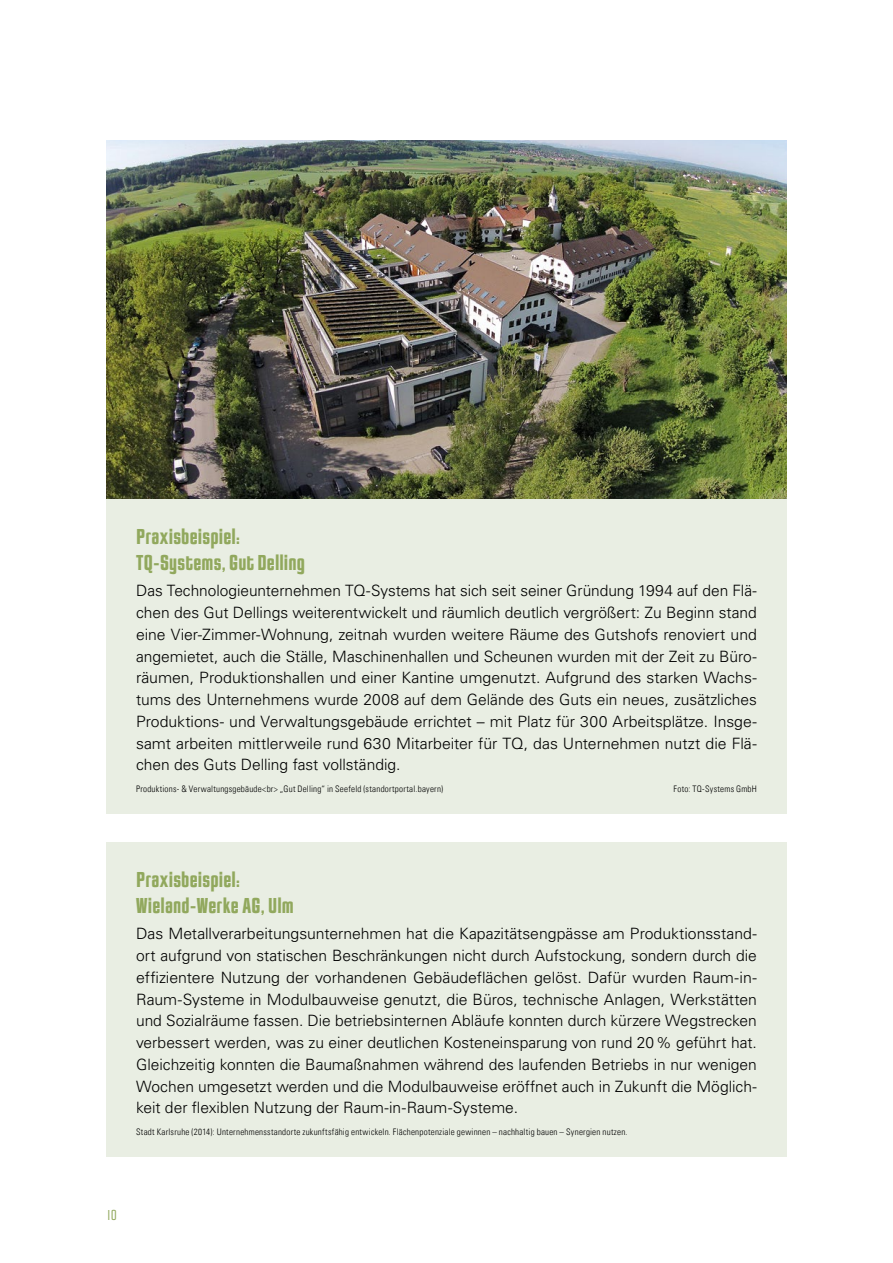
<style>
.page{position:relative;width:893px;height:1263px;background:#fff}
.page>*{position:absolute;margin:0;border:0;box-sizing:border-box;transform-origin:0 0}
.t1{font:700 22.5px/26.2px "Jay Gothic URW";letter-spacing:.01em;color:#91a85d}
.t2{font:300 15.6px/21.8px "Univers LT";letter-spacing:-.005em;color:#000;text-align:justify}
.t3{font:300 15px "Jay Gothic URW";color:#91a85d}
.t4{font:9px "Univers Com 47 Light Cond";letter-spacing:.025em;color:#000}
</style>
<div class="page">
<div style="left:106px;top:499px;width:681px;height:315px;background:#e9eee3"></div>
<img style="left:106px;top:140px;width:681px;height:359px">
<div style="left:106px;top:842px;width:681px;height:315px;background:#e9eee3"></div>
<h1 class="t1" style="left:136px;top:524px;width:170px">Praxisbeispiel:<br>TQ-Systems, Gut Delling</h1>
<p class="t2" style="left:136px;top:580px;width:622px">Das Technologieunternehmen TQ-Systems hat sich seit seiner Gründung 1994 auf den Flä&shy;chen des Gut Dellings weiterentwickelt und räumlich deutlich vergrößert: Zu Beginn stand eine Vier-Zimmer-Wohnung, zeitnah wurden weitere Räume des Gutshofs renoviert und angemietet, auch die Ställe, Maschinenhallen und Scheunen wurden mit der Zeit zu Büro&shy;räumen, Produktionshallen und einer Kantine umgenutzt. Aufgrund des starken Wachs&shy;tums des Unternehmens wurde 2008 auf dem Gelände des Guts ein neues, zusätzliches Produktions- und Verwaltungsgebäude errichtet – mit Platz für 300 Arbeitsplätze. Insge&shy;samt arbeiten mittlerweile rund 630 Mitarbeiter für TQ, das Unternehmen nutzt die Flä&shy;chen des Guts Delling fast vollständig.</p>
<p class="t4" style="left:136px;top:784px;width:309px">Produktions- &amp; Verwaltungsgebäude&lt;br&gt; „Gut Delling“ in Seefeld (standortportal.bayern)</p>
<p class="t4" style="left:674px;top:784px;width:85px">Foto: TQ-Systems GmbH</p>
<h1 class="t1" style="left:136px;top:867px;width:159px">Praxisbeispiel:<br>Wieland-Werke AG, Ulm</h1>
<p class="t2" style="left:136px;top:923px;width:622px">Das Metallverarbeitungsunternehmen hat die Kapazitätsengpässe am Produktionsstand&shy;ort aufgrund von statischen Beschränkungen nicht durch Aufstockung, sondern durch die effizientere Nutzung der vorhandenen Gebäudeflächen gelöst. Dafür wurden Raum-in-Raum-Systeme in Modulbauweise genutzt, die Büros, technische Anlagen, Werkstätten und Sozialräume fassen. Die betriebsinternen Abläufe konnten durch kürzere Wegstrecken verbessert werden, was zu einer deutlichen Kosteneinsparung von rund 20% geführt hat.<br>Gleichzeitig konnten die Baumaßnahmen während des laufenden Betriebs in nur wenigen Wochen umgesetzt werden und die Modulbauweise eröffnet auch in Zukunft die Möglich&shy;keit der flexiblen Nutzung der Raum-in-Raum-Systeme.</p>
<p class="t4" style="left:136px;top:1127px;width:493px">Stadt Karlsruhe (2014): Unternehmensstandorte zukunftsfähig entwickeln. Flächenpotenziale gewinnen – nachhaltig bauen – Synergien nutzen.</p>
<p class="t3" style="left:106px;top:1207px;width:12px">10</p>
</div>
